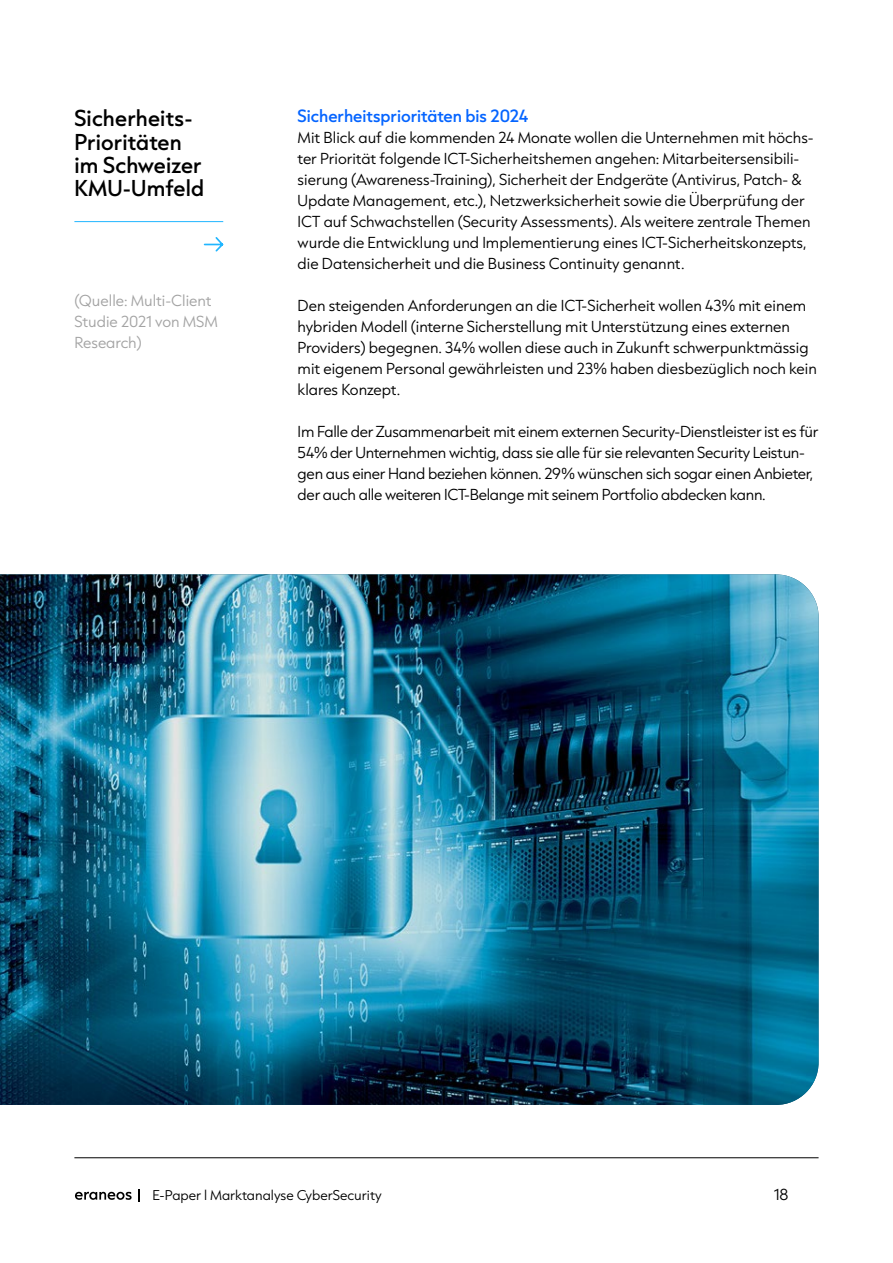
<style>
.page{position:relative;width:893px;height:1263px;background:#fff}
.page>*{position:absolute;margin:0;border:0;box-sizing:border-box;transform-origin:0 0}
.t1{font:500 19.5px/23.4px "Capitana";letter-spacing:.01em;color:#000}
.t2{font:500 15px "Capitana";color:#0464ff}
.t3{font:300 13.5px/21px "Capitana";color:#000}
.t4{font:300 13.5px/21px "Capitana";letter-spacing:-.02em;color:#000}
.t5{font:300 13.5px/21px "Capitana";color:#a3a3a3}
.t6{font:300 12px "Capitana";color:#000}
</style>
<div class="page">
<svg style="left:75px;top:1192px;width:57px;height:8px"></svg>
<svg style="left:139px;top:1189px;width:1px;height:13px"></svg>
<hr style="left:74px;top:1157px;width:745px;height:1px;background:#000">
<svg style="left:203px;top:237px;width:21px;height:15px"></svg>
<hr style="left:74px;top:221px;width:149px;height:1px;background:#21b6ff">
<img style="left:0;top:574px;width:819px;height:531px">
<h1 class="t1" style="left:74px;top:106px;width:131px">Sicherheits-<br>Prioritäten im Schweizer<br>KMU-Umfeld</h1>
<p class="t5" style="left:74px;top:290px;width:145px">(Quelle: Multi-Client<br>Studie 2021 von MSM<br>Research)</p>
<p class="t2" style="left:298px;top:105px;width:232px">Sicherheitsprioritäten bis 2024</p>
<p class="t3" style="left:298px;top:127px;width:517px">Mit Blick auf die kommenden 24 Monate wollen die Unternehmen mit höchs&shy;ter Priorität folgende ICT-Sicherheitshemen angehen: Mitarbeitersensibili&shy;sierung (Awareness-Training), Sicherheit der Endgeräte (Antivirus, Patch- &amp; Update Management, etc.), Netzwerksicherheit sowie die Überprüfung der ICT auf Schwachstellen (Security Assessments). Als weitere zentrale Themen wurde die Entwicklung und Implementierung eines ICT-Sicherheitskonzepts, die Datensicherheit und die Business Continuity genannt.</p>
<p class="t3" style="left:298px;top:295px;width:521px">Den steigenden Anforderungen an die ICT-Sicherheit wollen 43% mit einem hybriden Modell (interne Sicherstellung mit Unterstützung eines externen Providers) begegnen. 34% wollen diese auch in Zukunft schwerpunktmässig mit eigenem Personal gewährleisten und 23% haben diesbezüglich noch kein klares Konzept.</p>
<p class="t4" style="left:298px;top:421px;width:522px">Im Falle der Zusammenarbeit mit einem externen Security-Dienstleister ist es für 54% der Unternehmen wichtig, dass sie alle für sie relevanten Security Leistun&shy;gen aus einer Hand beziehen können. 29% wünschen sich sogar einen Anbieter, der auch alle weiteren ICT-Belange mit seinem Portfolio abdecken kann.</p>
<p class="t6" style="left:152px;top:1186px;width:231px">E-Paper l Marktanalyse CyberSecurity</p>
<p class="t3" style="left:774px;top:1183px;width:16px">18</p>
</div>
